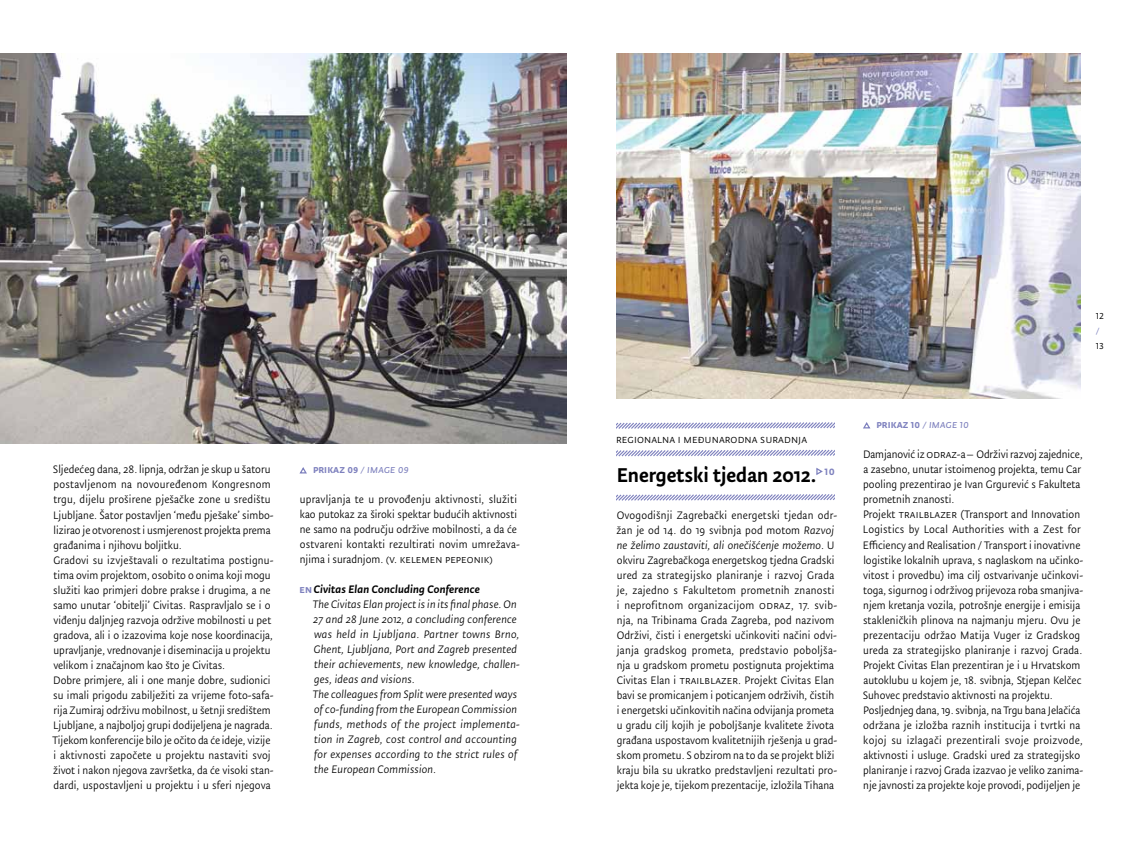
<style>
.page{position:relative;width:1134px;height:851px;background:#fff}
.page>*{position:absolute;margin:0;border:0;box-sizing:border-box;transform-origin:0 0}
.t1{font:500 22.5px "Tempera Pro";color:#000}
.t2{font:12.5px "Tempera Pro Normal";letter-spacing:.01em;color:#000}
.t3{font:12.25px/15px "Tempera Pro Normal";color:#000}
.t4{font:italic 12.25px/15px "Tempera Pro Normal";letter-spacing:.01em;color:#000}
.t5{font:italic 500 12.25px "Tempera Pro";letter-spacing:.01em;color:#000}
.t6{font:500 12.25px "Tempera Pro";letter-spacing:.01em;color:#7e81be}
.t7{font:12.25px "Tempera Pro Normal";color:#7e81be}
.s1{font-family:"Tempera Pro Book B Italic";font-weight:400}
.s2{font-style:normal;color:#7e81be}
.s3{font-style:italic}
</style>
<div class="page">
<img style="left:0;top:53px;width:567px;height:390px">
<svg style="left:616px;top:422px;width:218px;height:7px"></svg>
<svg style="left:616px;top:449px;width:218px;height:8px"></svg>
<svg style="left:816px;top:467px;width:7px;height:8px"></svg>
<svg style="left:616px;top:494px;width:218px;height:7px"></svg>
<img style="left:617px;top:53px;width:464px;height:345px">
<svg style="left:299px;top:467px;width:8px;height:7px"></svg>
<svg style="left:863px;top:422px;width:8px;height:7px"></svg>
<p class="t3" style="left:52px;top:462px;width:223px">Sljedećeg dana, 28. lipnja, održan je skup u šatoru postavljenom na novouređenom Kongresnom trgu, dijelu proširene pješačke zone u središtu Ljubljane. Šator postavljen ‘među pješake’ simbo&shy;lizirao je otvorenost i usmjerenost projekta prema građanima i njihovu boljitku.<br>Gradovi su izvještavali o rezultatima postignu&shy;tima ovim projektom, osobito o onima koji mogu služiti kao primjeri dobre prakse i drugima, a ne samo unutar ‘obitelji’ Civitas. Raspravljalo se i o viđenju daljnjeg razvoja održive mobilnosti u pet gradova, ali i o izazovima koje nose koordinacija, upravljanje, vrednovanje i diseminacija u projektu velikom i značajnom kao što je Civitas.<br>Dobre primjere, ali i one manje dobre, sudionici su imali prigodu zabilježiti za vrijeme foto-safa&shy;rija Zumiraj održivu mobilnost, u šetnji središtem Ljubljane, a najboljoj grupi dodijeljena je nagrada.<br>Tijekom konferencije bilo je očito da će ideje, vizije i aktivnosti započete u projektu nastaviti svoj život i nakon njegova završetka, da će visoki stan&shy;dardi, uspostavljeni u projektu i u sferi njegova</p>
<p class="t6" style="left:313px;top:462px;width:97px">prikaz 09 <span class="s1">/ image 09</span></p>
<p class="t3" style="left:300px;top:492px;width:222px">upravljanja te u provođenju aktivnosti, služiti kao putokaz za široki spektar budućih aktivnosti ne samo na području održive mobilnosti, a da će ostvareni kontakti rezultirati novim umrežava&shy;njima i suradnjom. (v. kelemen pepeonik)</p>
<p class="t5" style="left:300px;top:582px;width:182px"><span class="s2">en</span> Civitas Elan Concluding Conference</p>
<p class="t4" style="left:313px;top:597px;width:209px">The Civitas Elan project is in its final phase. On 27 and 28 June 2012, a concluding conference was held in Ljubljana. Partner towns Brno, Ghent, Ljubljana, Port and Zagreb presented their achievements, new knowledge, challen&shy;ges, ideas and visions.<br>The colleagues from Split were presented ways of co-funding from the European Commission funds, methods of the project implementa&shy;tion in Zagreb, cost control and accounting for expenses according to the strict rules of the European Commission.</p>
<p class="t3" style="left:1096px;top:308px;width:10px">12</p>
<p class="t7" style="left:1096px;top:323px;width:5px">/</p>
<p class="t3" style="left:1096px;top:338px;width:10px">13</p>
<p class="t2" style="left:616px;top:432px;width:192px">regionalna i međunarodna suradnja</p>
<h1 class="t1" style="left:617px;top:462px;width:220px">Energetski tjedan 2012. <sup>10</sup></h1>
<p class="t3" style="left:616px;top:507px;width:222px">Ovogodišnji Zagrebački energetski tjedan odr&shy;žan je od 14. do 19 svibnja pod motom <span class="s3">Razvoj ne želimo zaustaviti, ali onečišćenje možemo</span>. U okviru Zagrebačkoga energetskog tjedna Gradski ured za strategijsko planiranje i razvoj Grada je, zajedno s Fakultetom prometnih znanosti i neprofitnom organizacijom odraz, 17. svib&shy;nja, na Tribinama Grada Zagreba, pod nazivom Održivi, čisti i energetski učinkoviti načini odvi&shy;janja gradskog prometa, predstavio poboljša&shy;nja u gradskom prometu postignuta projektima Civitas Elan i trailblazer. Projekt Civitas Elan bavi se promicanjem i poticanjem održivih, čistih i energetski učinkovitih načina odvijanja prometa u gradu cilj kojih je poboljšanje kvalitete života građana uspostavom kvalitetnijih rješenja u grad&shy;skom prometu. S obzirom na to da se projekt bliži kraju bila su ukratko predstavljeni rezultati pro&shy;jekta koje je, tijekom prezentacije, izložila Tihana</p>
<p class="t6" style="left:876px;top:417px;width:94px">prikaz 10 <span class="s1">/ image 10</span></p>
<p class="t3" style="left:863px;top:447px;width:222px">Damjanović iz odraz-a– Održivi razvoj zajednice, a zasebno, unutar istoimenog projekta, temu Car pooling prezentirao je Ivan Grgurević s Fakulteta prometnih znanosti.<br>Projekt trailblazer (Transport and Innovation Logistics by Local Authorities with a Zest for Efficiency and Realisation / Transport i inovativne logistike lokalnih uprava, s naglaskom na učinko&shy;vitost i provedbu) ima cilj ostvarivanje učinkovi&shy;toga, sigurnog i održivog prijevoza roba smanjiva&shy;njem kretanja vozila, potrošnje energije i emisija stakleničkih plinova na najmanju mjeru. Ovu je prezentaciju održao Matija Vuger iz Gradskog ureda za strategijsko planiranje i razvoj Grada.<br>Projekt Civitas Elan prezentiran je i u Hrvatskom autoklubu u kojem je, 18. svibnja, Stjepan Kelčec Suhovec predstavio aktivnosti na projektu.<br>Posljednjeg dana, 19. svibnja, na Trgu bana Jelačića održana je izložba raznih institucija i tvrtki na kojoj su izlagači prezentirali svoje proizvode, aktivnosti i usluge. Gradski ured za strategijsko planiranje i razvoj Grada izazvao je veliko zanima&shy;nje javnosti za projekte koje provodi, podijeljen je</p>
</div>
